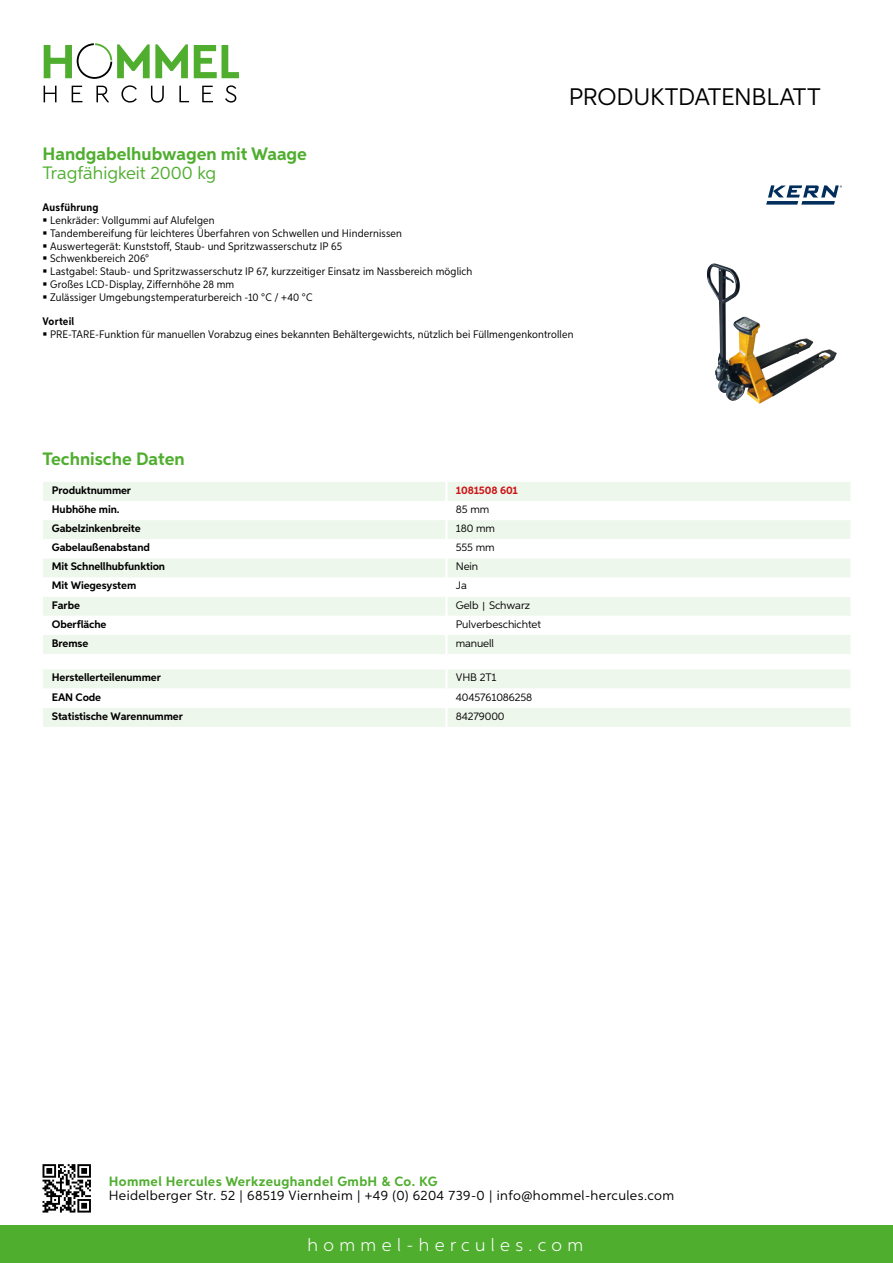
<style>
.page{position:relative;width:893px;height:1263px;background:#fff}
.page>*{position:absolute;margin:0;border:0;box-sizing:border-box;transform-origin:0 0}
.t1{font:24px "Aspira";letter-spacing:-.01em;color:#000}
.t2{font:700 18px "Aspira";color:#50ae2f}
.t3{font:300 18px "Aspira";letter-spacing:.3em;color:#fff}
.t4{font:18px "Aspira";color:#50ae2f}
.t5{font:13.5px "Aspira";letter-spacing:.03em;color:#000}
.t6{font:700 13.5px "Aspira";letter-spacing:.03em;color:#50ae2f}
.t7{font:10.95px/12.8px "Aspira Nar";letter-spacing:.015em;color:#000}
.t8{font:700 10.95px "Aspira";letter-spacing:-.01em;color:#000}
.t9{font:10.95px "Aspira";letter-spacing:-.01em;color:#000}
.t10{font:700 10.95px "Aspira Nar";letter-spacing:.02em;color:#000}
.t11{font:700 10.95px "Aspira";letter-spacing:-.01em;color:#cd1013}
.s1{font-family:"Wuerth Global";font-size:10.5px}
</style>
<div class="page">
<div style="left:0;top:1226px;width:893px;height:37px;background:#50ae2f"></div>
<svg style="left:43px;top:1164px;width:48px;height:48px"></svg>
<svg style="left:194px;top:45px;width:45px;height:33px"></svg>
<svg style="left:44px;top:43px;width:144px;height:36px"></svg>
<svg style="left:44px;top:86px;width:13px;height:16px"></svg>
<svg style="left:72px;top:86px;width:10px;height:16px"></svg>
<svg style="left:96px;top:86px;width:13px;height:16px"></svg>
<svg style="left:121px;top:85px;width:16px;height:18px"></svg>
<svg style="left:151px;top:86px;width:13px;height:17px"></svg>
<svg style="left:179px;top:86px;width:10px;height:16px"></svg>
<svg style="left:202px;top:86px;width:11px;height:16px"></svg>
<svg style="left:225px;top:85px;width:11px;height:18px"></svg>
<div style="left:43px;top:482px;width:807px;height:172px;background:#eef7eb"></div>
<svg style="left:43px;top:501px;width:807px;height:134px"></svg>
<hr style="left:445px;top:482px;width:3px;height:19px;background:#fff">
<hr style="left:445px;top:501px;width:3px;height:19px;background:#fff">
<hr style="left:445px;top:520px;width:3px;height:19px;background:#fff">
<hr style="left:445px;top:539px;width:3px;height:19px;background:#fff">
<hr style="left:445px;top:558px;width:3px;height:19px;background:#fff">
<hr style="left:445px;top:577px;width:3px;height:20px;background:#fff">
<hr style="left:445px;top:597px;width:3px;height:19px;background:#fff">
<hr style="left:445px;top:616px;width:3px;height:19px;background:#fff">
<hr style="left:445px;top:635px;width:3px;height:19px;background:#fff">
<svg style="left:43px;top:669px;width:807px;height:58px"></svg>
<hr style="left:445px;top:708px;width:3px;height:19px;background:#fff">
<img style="left:706px;top:263px;width:131px;height:141px">
<svg style="left:766px;top:185px;width:76px;height:20px"></svg>
<h1 class="t1" style="left:569px;top:82px;width:253px">Produktdatenblatt</h1>
<h2 class="t2" style="left:43px;top:142px;width:266px">Handgabelhubwagen mit Waage</h2>
<h2 class="t4" style="left:43px;top:162px;width:175px">Tragfähigkeit 2000 kg</h2>
<p class="t10" style="left:43px;top:201px;width:58px">Ausführung</p>
<p class="t7" style="left:50px;top:214px;width:424px">Lenkräder: Vollgummi auf Alufelgen<br>Tandembereifung für leichteres Überfahren von Schwellen und Hindernissen Auswertegerät: Kunststoff, Staub- und Spritzwasserschutz IP 65<br>Schwenkbereich 206°<br>Lastgabel: Staub- und Spritzwasserschutz IP 67, kurzzeitiger Einsatz im Nassbereich möglich Großes LCD-Display, Ziffernhöhe 28 mm<br>Zulässiger Umgebungstemperaturbereich -10 °C / +40 °C</p>
<p class="t10" style="left:43px;top:315px;width:33px">Vorteil</p>
<p class="t7" style="left:50px;top:327px;width:525px">PRE-TARE-Funktion für manuellen Vorabzug eines bekannten Behältergewichts, nützlich bei Füllmengenkontrollen</p>
<h2 class="t2" style="left:43px;top:448px;width:144px">Technische Daten</h2>
<p class="t8" style="left:52px;top:483px;width:81px">Produktnummer</p>
<p class="t11" style="left:456px;top:483px;width:64px">1081508 601</p>
<p class="t8" style="left:52px;top:502px;width:69px">Hubhöhe min.</p>
<p class="t9" style="left:456px;top:502px;width:35px">85 mm</p>
<p class="t8" style="left:52px;top:521px;width:90px">Gabelzinkenbreite</p>
<p class="t9" style="left:456px;top:522px;width:41px">180 mm</p>
<p class="t8" style="left:52px;top:541px;width:100px">Gabelaußenabstand</p>
<p class="t9" style="left:456px;top:541px;width:40px">555 mm</p>
<p class="t8" style="left:52px;top:560px;width:115px">Mit Schnellhubfunktion</p>
<p class="t9" style="left:456px;top:560px;width:24px">Nein</p>
<p class="t8" style="left:52px;top:579px;width:86px">Mit Wiegesystem</p>
<p class="t9" style="left:456px;top:579px;width:13px">Ja</p>
<p class="t8" style="left:52px;top:598px;width:30px">Farbe</p>
<p class="t9" style="left:456px;top:598px;width:76px">Gelb <span class="s1">|</span> Schwarz</p>
<p class="t8" style="left:52px;top:617px;width:56px">Oberfläche</p>
<p class="t9" style="left:456px;top:617px;width:87px">Pulverbeschichtet</p>
<p class="t8" style="left:52px;top:636px;width:38px">Bremse</p>
<p class="t9" style="left:456px;top:636px;width:40px">manuell</p>
<p class="t8" style="left:52px;top:671px;width:111px">Herstellerteilenummer</p>
<p class="t9" style="left:456px;top:671px;width:42px">VHB 2T1</p>
<p class="t8" style="left:52px;top:690px;width:51px">EAN Code</p>
<p class="t9" style="left:456px;top:690px;width:78px">4045761086258</p>
<p class="t8" style="left:52px;top:709px;width:132px">Statistische Warennummer</p>
<p class="t9" style="left:456px;top:709px;width:50px">84279000</p>
<p class="t6" style="left:109px;top:1172px;width:330px">Hommel Hercules Werkzeughandel GmbH &amp; Co. KG</p>
<p class="t5" style="left:109px;top:1187px;width:567px">Heidelberger Str. 52 | 68519 Viernheim | +49 (0) 6204 739-0 | info@hommel-hercules.com</p>
<h2 class="t3" style="left:307px;top:1234px;width:277px">hommel-hercules.com</h2>
</div>
